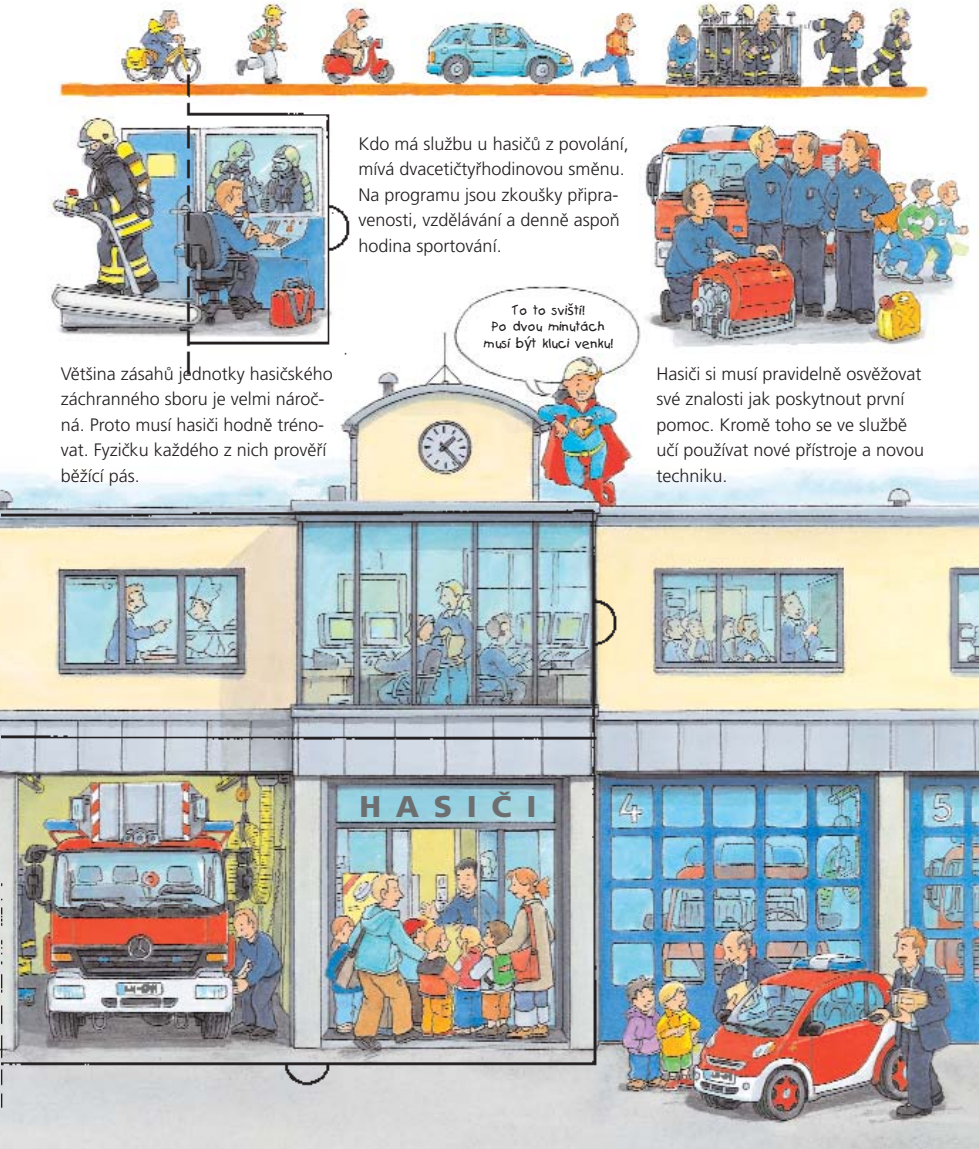
<style>
.page{position:relative;width:979px;height:1149px;background:#fff}
.page>*{position:absolute;margin:0;border:0;box-sizing:border-box;transform-origin:0 0}
.t1{font:900 30px "Frutiger CE";letter-spacing:.49em;color:#6d6e70}
.t2{font:300 18px/25.5px "Frutiger CE";color:#231f20}
.t3{font:15px/16.5px "Kids CE";color:#231f20;text-align:center;scale:.95 1}
.s1{font-family:"Lucida Grande"}
</style>
<div class="page">
<img style="left:1px;top:3px;width:963px;height:1145px">
<img style="left:73px;top:894px;width:669px;height:230px">
<p class="t2" style="left:61px;top:362px;width:273px">Většina zásahů jednotky hasičského záchranného sboru je velmi nároč&shy;ná. Proto musí hasiči hodně tréno&shy;vat. Fyzičku každého z nich prověří běžící pás.</p>
<p class="t2" style="left:358px;top:132px;width:272px">Kdo má službu u hasičů z povolání, mívá dvacetičtyřhodinovou směnu.<br>Na programu jsou zkoušky připra&shy;venosti, vzdělávání a denně aspoň hodina sportování.</p>
<p class="t3" style="left:483px;top:303px;width:137px">To to svi<span class="s1">š</span>tí!<br>Po dvou minutách musí b<span class="s1">ý</span>t kluci venku!</p>
<p class="t2" style="left:656px;top:362px;width:269px">Hasiči si musí pravidelně osvěžovat své znalosti jak poskytnout první pomoc. Kromě toho se ve službě učí používat nové přístroje a novou techniku.</p>
<h1 class="t1" style="left:359px;top:794px;width:178px">HASIČI</h1>
</div>
